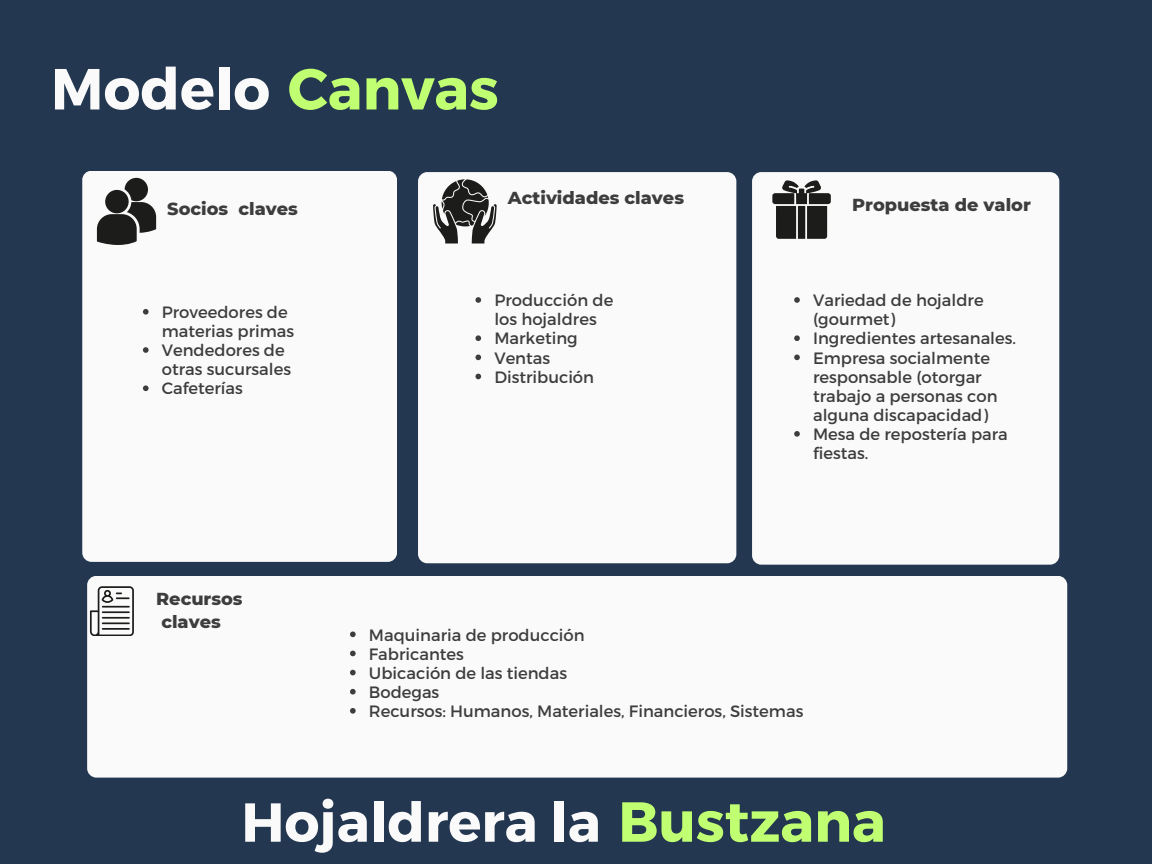
<style>
.page{position:relative;width:1152px;height:864px;background:#243750}
.page>*{position:absolute;margin:0;border:0;box-sizing:border-box;transform-origin:0 0}
.t1{font:700 57.75px "Montserrat";color:#fafafa}
.t2{font:700 54.75px "Montserrat";color:#fafafa}
.t3{font:800 17.7px "Montserrat";color:#3d3d3d}
.t4{font:16.35px/19.2px "Montserrat";color:#3d3d3d}
.s1{color:#c1ff72}
.s2{font-size:56.25px;color:#c1ff72}
</style>
<div class="page">
<div style="left:87px;top:576px;width:980px;height:202px;background:#fafafa;border-radius:9px"></div>
<div style="left:82px;top:171px;width:315px;height:391px;background:#fafafa;border-radius:9px"></div>
<div style="left:418px;top:172px;width:318px;height:391px;background:#fafafa;border-radius:9px"></div>
<div style="left:752px;top:172px;width:307px;height:393px;background:#fafafa;border-radius:9px"></div>
<svg style="left:143px;top:309px;width:6px;height:6px"></svg>
<svg style="left:143px;top:347px;width:6px;height:6px"></svg>
<svg style="left:143px;top:385px;width:6px;height:6px"></svg>
<svg style="left:794px;top:297px;width:6px;height:6px"></svg>
<svg style="left:794px;top:335px;width:6px;height:6px"></svg>
<svg style="left:794px;top:355px;width:6px;height:5px"></svg>
<svg style="left:794px;top:431px;width:6px;height:6px"></svg>
<svg style="left:350px;top:632px;width:6px;height:5px"></svg>
<svg style="left:350px;top:651px;width:6px;height:5px"></svg>
<svg style="left:350px;top:670px;width:6px;height:5px"></svg>
<svg style="left:350px;top:689px;width:6px;height:6px"></svg>
<svg style="left:350px;top:708px;width:6px;height:6px"></svg>
<svg style="left:475px;top:297px;width:6px;height:6px"></svg>
<svg style="left:475px;top:335px;width:6px;height:6px"></svg>
<svg style="left:475px;top:355px;width:6px;height:5px"></svg>
<svg style="left:475px;top:374px;width:6px;height:5px"></svg>
<svg style="left:97px;top:178px;width:59px;height:67px"></svg>
<svg style="left:433px;top:179px;width:64px;height:64px"></svg>
<svg style="left:772px;top:180px;width:59px;height:59px"></svg>
<svg style="left:90px;top:586px;width:44px;height:50px"></svg>
<hr style="left:102px;top:606px;width:28px;height:2px;background:#1c1c1a">
<hr style="left:102px;top:611px;width:28px;height:2px;background:#1c1c1a">
<hr style="left:102px;top:617px;width:28px;height:2px;background:#1c1c1a">
<hr style="left:102px;top:622px;width:28px;height:2px;background:#1c1c1a">
<hr style="left:102px;top:628px;width:28px;height:2px;background:#1c1c1a">
<p class="t1" style="left:51px;top:51px;width:449px">Modelo <span class="s1">Canvas</span></p>
<h1 class="t3" style="left:167px;top:198px;width:132px">Socios claves</h1>
<p class="t3" style="left:508px;top:187px;width:178px">Actividades claves</p>
<h1 class="t4" style="left:162px;top:302px;width:134px">Proveedores de materias primas</h1>
<p class="t4" style="left:162px;top:340px;width:131px">Vendedores de otras sucursales</p>
<p class="t4" style="left:162px;top:378px;width:83px">Cafeterías</p>
<p class="t4" style="left:494px;top:290px;width:120px">Producción de los hojaldres</p>
<p class="t4" style="left:494px;top:328px;width:85px">Marketing</p>
<p class="t4" style="left:494px;top:347px;width:57px">Ventas</p>
<h2 class="t4" style="left:494px;top:366px;width:101px">Distribución</h2>
<p class="t3" style="left:852px;top:194px;width:180px">Propuesta de valor</p>
<p class="t4" style="left:813px;top:290px;width:172px">Variedad de hojaldre (gourmet)</p>
<p class="t4" style="left:813px;top:328px;width:205px">Ingredientes artesanales.</p>
<p class="t4" style="left:813px;top:347px;width:186px">Empresa socialmente responsable (otorgar trabajo a personas con alguna discapacidad)</p>
<p class="t4" style="left:813px;top:424px;width:196px">Mesa de repostería para fiestas.</p>
<p class="t3" style="left:156px;top:588px;width:88px">Recursos</p>
<p class="t3" style="left:161px;top:610px;width:61px">claves</p>
<p class="t4" style="left:369px;top:624px;width:217px">Maquinaria de producción</p>
<p class="t4" style="left:369px;top:643px;width:97px">Fabricantes</p>
<p class="t4" style="left:369px;top:663px;width:200px">Ubicación de las tiendas</p>
<p class="t4" style="left:369px;top:682px;width:72px">Bodegas</p>
<p class="t4" style="left:369px;top:701px;width:436px">Recursos: Humanos, Materiales, Financieros, Sistemas</p>
<p class="t2" style="left:241px;top:787px;width:646px">Hojaldrera la <span class="s2">Bustzana</span></p>
</div>
